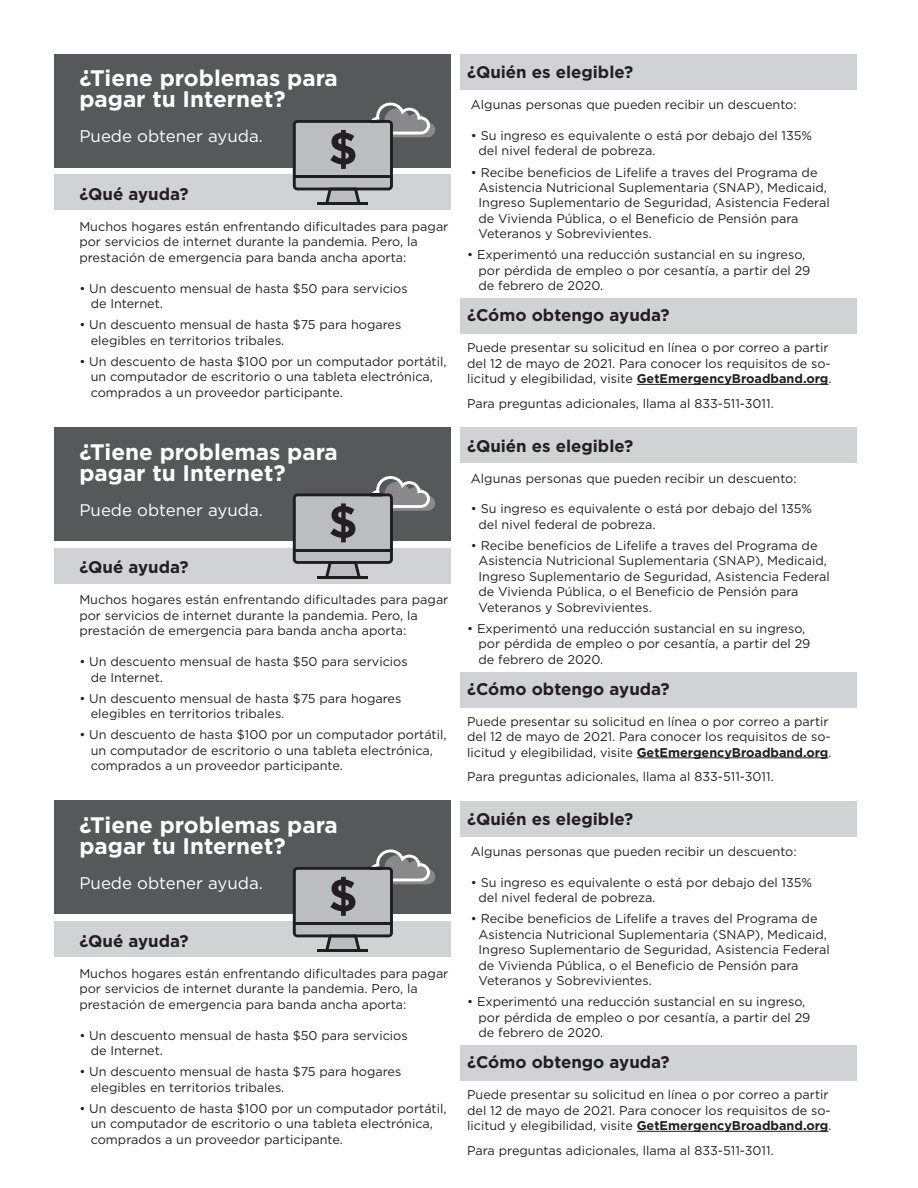
<style>
.page{position:relative;width:918px;height:1188px;background:#fff}
.page>*{position:absolute;margin:0;border:0;box-sizing:border-box;transform-origin:0 0}
.t1{font:700 22.5px/21.1px "Gotham";color:#fff}
.t2{font:700 16.8px "Gotham";color:#231f20}
.t3{font:16.8px "Gotham";color:#fff}
.t4{font:12.6px/15.5px "Gotham";color:#231f20}
.s1{font-weight:700}
</style>
<div class="page">
<div style="left:54px;top:174px;width:396px;height:36px;background:#d1d2d4"></div>
<div style="left:460px;top:298px;width:396px;height:36px;background:#d1d2d4"></div>
<div style="left:460px;top:54px;width:396px;height:36px;background:#d1d2d4"></div>
<div style="left:54px;top:54px;width:396px;height:113px;background:#57585a"></div>
<hr style="left:637px;top:384px;width:192px;height:1px;background:#231f20">
<hr style="left:317px;top:203px;width:51px;height:2px;background:#201d1e">
<svg style="left:293px;top:103px;width:142px;height:100px"></svg>
<div style="left:54px;top:548px;width:396px;height:36px;background:#d1d2d4"></div>
<div style="left:460px;top:672px;width:396px;height:36px;background:#d1d2d4"></div>
<div style="left:460px;top:427px;width:396px;height:36px;background:#d1d2d4"></div>
<div style="left:54px;top:427px;width:396px;height:114px;background:#57585a"></div>
<hr style="left:637px;top:758px;width:192px;height:1px;background:#231f20">
<hr style="left:317px;top:576px;width:51px;height:3px;background:#201d1e">
<svg style="left:293px;top:476px;width:142px;height:100px"></svg>
<div style="left:54px;top:921px;width:396px;height:36px;background:#d1d2d4"></div>
<div style="left:460px;top:1045px;width:396px;height:36px;background:#d1d2d4"></div>
<div style="left:460px;top:801px;width:396px;height:36px;background:#d1d2d4"></div>
<div style="left:54px;top:801px;width:396px;height:113px;background:#57585a"></div>
<hr style="left:637px;top:1131px;width:192px;height:1px;background:#231f20">
<hr style="left:317px;top:950px;width:51px;height:2px;background:#201d1e">
<svg style="left:293px;top:849px;width:142px;height:101px"></svg>
<p class="t1" style="left:79px;top:67px;width:260px">¿Tiene problemas para pagar tu Internet?</p>
<p class="t3" style="left:79px;top:126px;width:185px">Puede obtener ayuda.</p>
<p class="t2" style="left:79px;top:183px;width:111px">¿Qué ayuda?</p>
<p class="t4" style="left:79px;top:218px;width:371px">Muchos hogares están enfrentando dificultades para pagar por servicios de internet durante la pandemia. Pero, la prestación de emergencia para banda ancha aporta:</p>
<p class="t4" style="left:91px;top:280px;width:318px;text-indent:-11px">• Un descuento mensual de hasta $50 para servicios de Internet.</p>
<p class="t4" style="left:79px;top:317px;width:324px">• Un descuento mensual de hasta $75 para hogares</p>
<p class="t4" style="left:91px;top:332px;width:195px">elegibles en territorios tribales.</p>
<p class="t4" style="left:91px;top:353px;width:357px;text-indent:-11px">• Un descuento de hasta $100 por un computador portátil, un computador de escritorio o una tableta electrónica, comprados a un proveedor participante.</p>
<p class="t1" style="left:79px;top:441px;width:260px">¿Tiene problemas para pagar tu Internet?</p>
<p class="t3" style="left:79px;top:499px;width:185px">Puede obtener ayuda.</p>
<p class="t2" style="left:79px;top:556px;width:111px">¿Qué ayuda?</p>
<p class="t4" style="left:79px;top:592px;width:371px">Muchos hogares están enfrentando dificultades para pagar por servicios de internet durante la pandemia. Pero, la prestación de emergencia para banda ancha aporta:</p>
<p class="t4" style="left:91px;top:654px;width:318px;text-indent:-11px">• Un descuento mensual de hasta $50 para servicios de Internet.</p>
<p class="t4" style="left:79px;top:690px;width:324px">• Un descuento mensual de hasta $75 para hogares</p>
<p class="t4" style="left:91px;top:706px;width:195px">elegibles en territorios tribales.</p>
<p class="t4" style="left:91px;top:727px;width:357px;text-indent:-11px">• Un descuento de hasta $100 por un computador portátil, un computador de escritorio o una tableta electrónica, comprados a un proveedor participante.</p>
<p class="t1" style="left:79px;top:814px;width:260px">¿Tiene problemas para pagar tu Internet?</p>
<p class="t3" style="left:79px;top:872px;width:185px">Puede obtener ayuda.</p>
<p class="t2" style="left:79px;top:930px;width:111px">¿Qué ayuda?</p>
<p class="t4" style="left:79px;top:965px;width:371px">Muchos hogares están enfrentando dificultades para pagar por servicios de internet durante la pandemia. Pero, la prestación de emergencia para banda ancha aporta:</p>
<p class="t4" style="left:91px;top:1027px;width:318px;text-indent:-11px">• Un descuento mensual de hasta $50 para servicios de Internet.</p>
<p class="t4" style="left:79px;top:1064px;width:324px">• Un descuento mensual de hasta $75 para hogares</p>
<p class="t4" style="left:91px;top:1079px;width:195px">elegibles en territorios tribales.</p>
<p class="t4" style="left:91px;top:1100px;width:357px;text-indent:-11px">• Un descuento de hasta $100 por un computador portátil, un computador de escritorio o una tableta electrónica, comprados a un proveedor participante.</p>
<p class="t2" style="left:467px;top:61px;width:168px">¿Quién es elegible?</p>
<p class="t4" style="left:471px;top:97px;width:327px">Algunas personas que pueden recibir un descuento:</p>
<p class="t4" style="left:479px;top:128px;width:335px;text-indent:-8px">• Su ingreso es equivalente o está por debajo del 135% del nivel federal de pobreza.</p>
<p class="t4" style="left:479px;top:164px;width:353px;text-indent:-8px">• Recibe beneficios de Lifelife a traves del Programa de Asistencia Nutricional Suplementaria (SNAP), Medicaid, Ingreso Suplementario de Seguridad, Asistencia Federal de Vivienda Pública, o el Beneficio de Pensión para Veteranos y Sobrevivientes.</p>
<p class="t4" style="left:479px;top:247px;width:333px;text-indent:-11px">• Experimentó una reducción sustancial en su ingreso, por pérdida de empleo o por cesantía, a partir del 29 de febrero de 2020.</p>
<p class="t2" style="left:467px;top:304px;width:204px">¿Cómo obtengo ayuda?</p>
<p class="t4" style="left:467px;top:340px;width:366px">Puede presentar su solicitud en línea o por correo a partir del 12 de mayo de 2021. Para conocer los requisitos de so&shy;licitud y elegibilidad, visite <span class="s1">GetEmergencyBroadband.org</span>.</p>
<p class="t4" style="left:467px;top:396px;width:308px">Para preguntas adicionales, llama al 833-511-3011.</p>
<p class="t2" style="left:467px;top:435px;width:168px">¿Quién es elegible?</p>
<p class="t4" style="left:471px;top:470px;width:327px">Algunas personas que pueden recibir un descuento:</p>
<p class="t4" style="left:479px;top:501px;width:335px;text-indent:-8px">• Su ingreso es equivalente o está por debajo del 135% del nivel federal de pobreza.</p>
<p class="t4" style="left:479px;top:538px;width:353px;text-indent:-8px">• Recibe beneficios de Lifelife a traves del Programa de Asistencia Nutricional Suplementaria (SNAP), Medicaid, Ingreso Suplementario de Seguridad, Asistencia Federal de Vivienda Pública, o el Beneficio de Pensión para Veteranos y Sobrevivientes.</p>
<p class="t4" style="left:479px;top:620px;width:333px;text-indent:-11px">• Experimentó una reducción sustancial en su ingreso, por pérdida de empleo o por cesantía, a partir del 29 de febrero de 2020.</p>
<p class="t2" style="left:467px;top:678px;width:204px">¿Cómo obtengo ayuda?</p>
<p class="t4" style="left:467px;top:713px;width:366px">Puede presentar su solicitud en línea o por correo a partir del 12 de mayo de 2021. Para conocer los requisitos de so&shy;licitud y elegibilidad, visite <span class="s1">GetEmergencyBroadband.org</span>.</p>
<p class="t4" style="left:467px;top:769px;width:308px">Para preguntas adicionales, llama al 833-511-3011.</p>
<p class="t2" style="left:467px;top:808px;width:168px">¿Quién es elegible?</p>
<p class="t4" style="left:471px;top:844px;width:327px">Algunas personas que pueden recibir un descuento:</p>
<p class="t4" style="left:479px;top:874px;width:335px;text-indent:-8px">• Su ingreso es equivalente o está por debajo del 135% del nivel federal de pobreza.</p>
<p class="t4" style="left:479px;top:911px;width:353px;text-indent:-8px">• Recibe beneficios de Lifelife a traves del Programa de Asistencia Nutricional Suplementaria (SNAP), Medicaid, Ingreso Suplementario de Seguridad, Asistencia Federal de Vivienda Pública, o el Beneficio de Pensión para Veteranos y Sobrevivientes.</p>
<p class="t4" style="left:479px;top:994px;width:333px;text-indent:-11px">• Experimentó una reducción sustancial en su ingreso, por pérdida de empleo o por cesantía, a partir del 29 de febrero de 2020.</p>
<p class="t2" style="left:467px;top:1051px;width:204px">¿Cómo obtengo ayuda?</p>
<p class="t4" style="left:467px;top:1087px;width:366px">Puede presentar su solicitud en línea o por correo a partir del 12 de mayo de 2021. Para conocer los requisitos de so&shy;licitud y elegibilidad, visite <span class="s1">GetEmergencyBroadband.org</span>.</p>
<p class="t4" style="left:467px;top:1143px;width:308px">Para preguntas adicionales, llama al 833-511-3011.</p>
</div>
